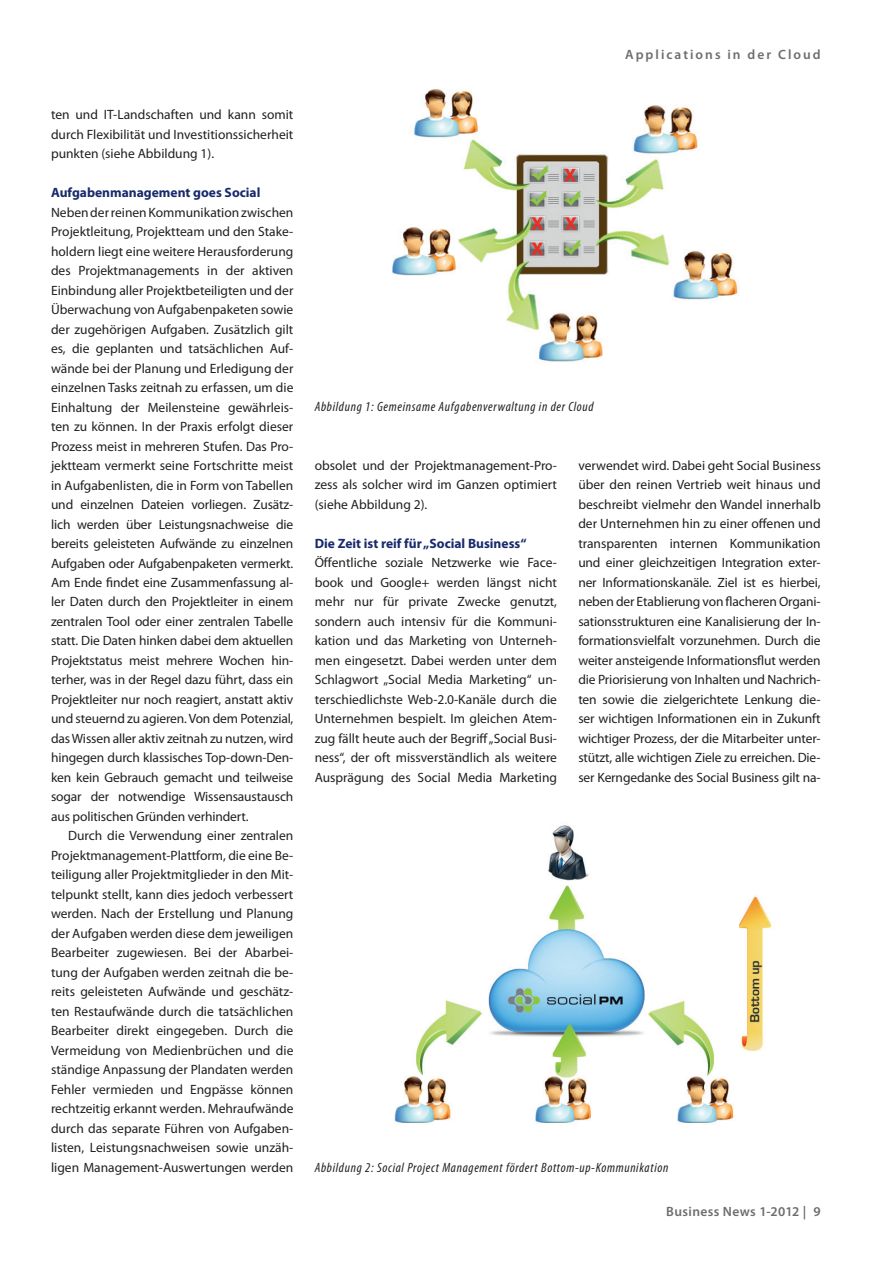
<style>
.page{position:relative;width:893px;height:1263px;background:#fff}
.page>*{position:absolute;margin:0;border:0;box-sizing:border-box;transform-origin:0 0}
.t1{font:13.5px/19.5px "Myriad Pro";color:#231f20;text-align:justify}
.t2{font:italic condensed 13.5px "Myriad Pro";letter-spacing:.05em;color:#231f20}
.t3{font:700 13.5px "Myriad Pro";color:#172a6c}
.t4{font:600 13.5px "Myriad Pro";letter-spacing:.15em;color:#6c6d70}
.t5{font:600 13.5px "Myriad Pro";letter-spacing:.03em;color:#6c6d70}
</style>
<div class="page">
<img style="left:392px;top:89px;width:346px;height:273px">
<img style="left:394px;top:825px;width:378px;height:298px">
<p class="t1" style="left:51px;top:105px;width:244px">ten und IT-Landschaften und kann somit durch Flexibilität und Investitionssicherheit punkten (siehe Abbildung 1).</p>
<p class="t3" style="left:51px;top:185px;width:211px">Aufgabenmanagement goes Social</p>
<p class="t1" style="left:51px;top:203px;width:244px">Neben der reinen Kommunikation zwischen Projektleitung, Projektteam und den Stake&shy;holdern liegt eine weitere Herausforderung des Projektmanagements in der aktiven Einbindung aller Projektbeteiligten und der Überwachung von Aufgabenpaketen sowie der zugehörigen Aufgaben. Zusätzlich gilt es, die geplanten und tatsächlichen Auf&shy;wände bei der Planung und Erledigung der einzelnen Tasks zeitnah zu erfassen, um die Einhaltung der Meilensteine gewährleis&shy;ten zu können. In der Praxis erfolgt dieser Prozess meist in mehreren Stufen. Das Pro&shy;jektteam vermerkt seine Fortschritte meist in Aufgabenlisten, die in Form von Tabellen und einzelnen Dateien vorliegen. Zusätz&shy;lich werden über Leistungsnachweise die bereits geleisteten Aufwände zu einzelnen Aufgaben oder Aufgabenpaketen vermerkt.<br>Am Ende findet eine Zusammenfassung al&shy;ler Daten durch den Projektleiter in einem zentralen Tool oder einer zentralen Tabelle statt. Die Daten hinken dabei dem aktuellen Projektstatus meist mehrere Wochen hin&shy;terher, was in der Regel dazu führt, dass ein Projektleiter nur noch reagiert, anstatt aktiv und steuernd zu agieren. Von dem Potenzial, das Wissen aller aktiv zeitnah zu nutzen, wird hingegen durch klassisches Top-down-Den&shy;ken kein Gebrauch gemacht und teilweise sogar der notwendige Wissensaustausch aus politischen Gründen verhindert.</p>
<p class="t1" style="left:51px;top:826px;width:244px;text-indent:17px">Durch die Verwendung einer zentralen Projektmanagement-Plattform, die eine Be&shy;teiligung aller Projektmitglieder in den Mit&shy;telpunkt stellt, kann dies jedoch verbessert werden. Nach der Erstellung und Planung der Aufgaben werden diese dem jeweiligen Bearbeiter zugewiesen. Bei der Abarbei&shy;tung der Aufgaben werden zeitnah die be&shy;reits geleisteten Aufwände und geschätz&shy;ten Restaufwände durch die tatsächlichen Bearbeiter direkt eingegeben. Durch die Vermeidung von Medienbrüchen und die ständige Anpassung der Plandaten werden Fehler vermieden und Engpässe können rechtzeitig erkannt werden. Mehraufwände durch das separate Führen von Aufgaben&shy;listen, Leistungsnachweisen sowie unzäh&shy;ligen Management-Auswertungen werden</p>
<p class="t4" style="left:625px;top:47px;width:197px">Applications in der Cloud</p>
<p class="t2" style="left:315px;top:399px;width:281px">Abbildung 1: Gemeinsame Aufgabenverwaltung in der Cloud</p>
<p class="t1" style="left:315px;top:456px;width:244px">obsolet und der Projektmanagement-Pro&shy;zess als solcher wird im Ganzen optimiert (siehe Abbildung 2).</p>
<p class="t3" style="left:315px;top:536px;width:213px">Die Zeit ist reif für „Social Business“</p>
<p class="t1" style="left:315px;top:553px;width:244px">Öffentliche soziale Netzwerke wie Face&shy;book und Google+ werden längst nicht mehr nur für private Zwecke genutzt, sondern auch intensiv für die Kommuni&shy;kation und das Marketing von Unterneh&shy;men eingesetzt. Dabei werden unter dem Schlagwort „Social Media Marketing“ un&shy;terschiedlichste Web-2.0-Kanäle durch die Unternehmen bespielt. Im gleichen Atem&shy;zug fällt heute auch der Begriff „Social Busi&shy;ness“, der oft missverständlich als weitere Ausprägung des Social Media Marketing</p>
<p class="t1" style="left:578px;top:456px;width:244px">verwendet wird. Dabei geht Social Business über den reinen Vertrieb weit hinaus und beschreibt vielmehr den Wandel innerhalb der Unternehmen hin zu einer offenen und transparenten internen Kommunikation und einer gleichzeitigen Integration exter&shy;ner Informationskanäle. Ziel ist es hierbei, neben der Etablierung von flacheren Organi&shy;sationsstrukturen eine Kanalisierung der In&shy;formationsvielfalt vorzunehmen. Durch die weiter ansteigende Informationsflut werden die Priorisierung von Inhalten und Nachrich&shy;ten sowie die zielgerichtete Lenkung die&shy;ser wichtigen Informationen ein in Zukunft wichtiger Prozess, der die Mitarbeiter unter&shy;stützt, alle wichtigen Ziele zu erreichen. Die&shy;ser Kerngedanke des Social Business gilt na-</p>
<p class="t2" style="left:315px;top:1160px;width:355px">Abbildung 2: Social Project Management fördert Bottom-up-Kommunikation</p>
<p class="t5" style="left:666px;top:1204px;width:156px">Business News 1-2012 | 9</p>
</div>
